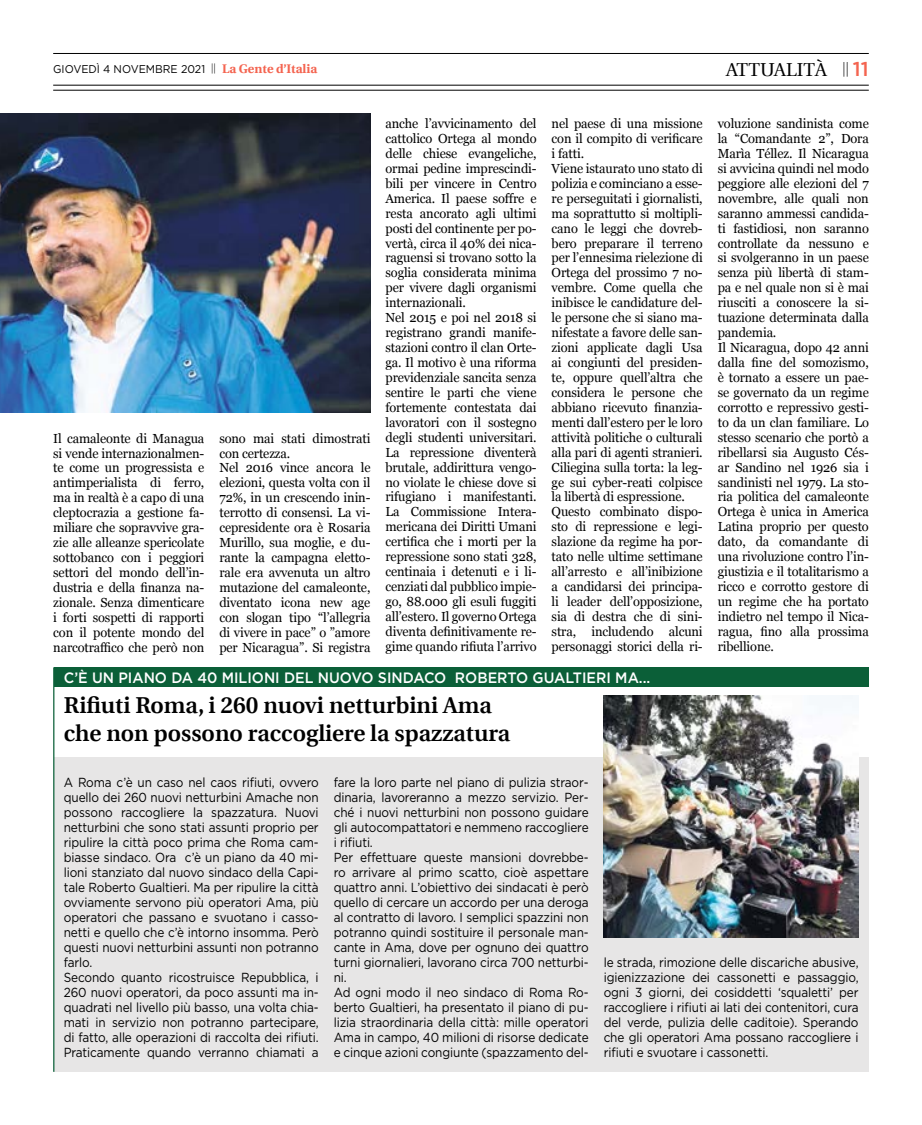
<style>
.page{position:relative;width:922px;height:1125px;background:#fff}
.page>*{position:absolute;margin:0;border:0;box-sizing:border-box;transform-origin:0 0}
.t1{font:600 23px/28px "Utopia";color:#000}
.t2{font:18.75px "Utopia";color:#000}
.t3{font:500 15px "Gotham";color:#fff;scale:.95 1}
.t4{font:300 14.62px "Myriad Pro";color:#000}
.t5{font:13.12px/14.9px "Georgia";letter-spacing:-.01em;color:#000}
.t6{font:13.12px/15px "Gotham";letter-spacing:-.01em;color:#000;scale:.9 1}
.t7{font:700 12.5px "Utopia";color:#f46450}
.t8{font:11.25px "Gotham";color:#000;scale:.95 1}
.s1{font-family:"Gotham";font-weight:500;font-size:20px;color:#f46450}
.s2{font-family:"Myriad Pro";font-weight:300;font-size:10.12px;color:#000}
</style>
<div class="page">
<hr style="left:53px;top:53px;width:815px;height:1px;background:#000">
<hr style="left:53px;top:90px;width:815px;height:1px;background:#000">
<hr style="left:53px;top:85px;width:815px;height:1px;background:#000">
<img style="left:0;top:114px;width:370px;height:299px">
<div style="left:54px;top:757px;width:814px;height:315px;background:#e7e6e6"></div>
<div style="left:54px;top:667px;width:814px;height:20px;background:#0b5f38"></div>
<hr style="left:53px;top:667px;width:1px;height:405px;background:#0b5f38">
<img style="left:603px;top:696px;width:255px;height:241px">
<h2 class="t2" style="left:725px;top:60px;width:102px">ATTUALITÀ</h2>
<p class="t8" style="left:53px;top:62px;width:161px">GIOVEDÌ 4 NOVEMBRE 2021</p>
<p class="t4" style="left:842px;top:59px;width:28px">|| <span class="s1">11</span></p>
<p class="t7" style="left:211px;top:62px;width:107px"><span class="s2">||</span> La Gente d’Italia</p>
<p class="t5" style="left:385px;top:115px;width:153px">anche l’avvicinamento del cattolico Ortega al mondo delle chiese evangeliche, ormai pedine imprescindi&shy;bili per vincere in Centro<br>America. Il paese soffre e resta ancorato agli ultimi posti del continente per po&shy;vertà, circa il 40% dei nica&shy;raguensi si trovano sotto la soglia considerata minima per vivere dagli organismi internazionali.<br>Nel 2015 e poi nel 2018 si registrano grandi manife&shy;stazioni contro il clan Orte&shy;ga. Il motivo è una riforma previdenziale sancita senza sentire le parti che viene fortemente contestata dai lavoratori con il sostegno degli studenti universitari.<br>La repressione diventerà brutale, addirittura vengo&shy;no violate le chiese dove si rifugiano i manifestanti.<br>La Commissione Intera&shy;mericana dei Diritti Umani certifica che i morti per la repressione sono stati 328, centinaia i detenuti e i li&shy;cenziati dal pubblico impie&shy;go, 88.000 gli esuli fuggiti all’estero. Il governo Ortega diventa definitivamente re&shy;gime quando rifiuta l’arrivo</p>
<p class="t5" style="left:551px;top:116px;width:152px">nel paese di una missione con il compito di verificare i fatti.<br>Viene istaurato uno stato di polizia e cominciano a esse&shy;re perseguitati i giornalisti, ma soprattutto si moltipli&shy;cano le leggi che dovreb&shy;bero preparare il terreno per l’ennesima rielezione di<br>Ortega del prossimo 7 no&shy;vembre. Come quella che inibisce le candidature del&shy;le persone che si siano ma&shy;nifestate a favore delle san&shy;zioni applicate dagli Usa ai congiunti del presiden&shy;te, oppure quell’altra che considera le persone che abbiano ricevuto finanzia&shy;menti dall’estero per le loro attività politiche o culturali alla pari di agenti stranieri.<br>Ciliegina sulla torta: la leg&shy;ge sui cyber-reati colpisce la libertà di espressione.<br>Questo combinato dispo&shy;sto di repressione e legi&shy;slazione da regime ha por&shy;tato nelle ultime settimane all’arresto e all’inibizione a candidarsi dei principa&shy;li leader dell’opposizione, sia di destra che di sini&shy;stra, includendo alcuni personaggi storici della ri-</p>
<p class="t5" style="left:717px;top:116px;width:153px">voluzione sandinista come la “Comandante 2”, Dora<br>Marìa Téllez. Il Nicaragua si avvicina quindi nel modo peggiore alle elezioni del 7 novembre, alle quali non saranno ammessi candida&shy;ti fastidiosi, non saranno controllate da nessuno e si svolgeranno in un paese senza più libertà di stam&shy;pa e nel quale non si è mai riusciti a conoscere la si&shy;tuazione determinata dalla pandemia.<br>Il Nicaragua, dopo 42 anni dalla fine del somozismo, è tornato a essere un pae&shy;se governato da un regime corrotto e repressivo gesti&shy;to da un clan familiare. Lo stesso scenario che portò a ribellarsi sia Augusto Cés&shy;ar Sandino nel 1926 sia i sandinisti nel 1979. La sto&shy;ria politica del camaleonte<br>Ortega è unica in America<br>Latina proprio per questo dato, da comandante di una rivoluzione contro l’in&shy;giustizia e il totalitarismo a ricco e corrotto gestore di un regime che ha portato indietro nel tempo il Nica&shy;ragua, fino alla prossima ribellione.</p>
<p class="t3" style="left:64px;top:668px;width:619px">C’È UN PIANO DA 40 MILIONI DEL NUOVO SINDACO ROBERTO GUALTIERI MA...</p>
<h1 class="t1" style="left:64px;top:691px;width:448px">Rifiuti Roma, i 260 nuovi netturbini Ama che non possono raccogliere la spazzatura</h1>
<p class="t6" style="left:64px;top:775px;width:285px">A Roma c’è un caso nel caos rifiuti, ovvero quello dei 260 nuovi netturbini Amache non possono raccogliere la spazzatura. Nuovi netturbini che sono stati assunti proprio per ripulire la città poco prima che Roma cam&shy;biasse sindaco. Ora c’è un piano da 40 mi&shy;lioni stanziato dal nuovo sindaco della Capi&shy;tale Roberto Gualtieri. Ma per ripulire la città ovviamente servono più operatori Ama, più operatori che passano e svuotano i casso&shy;netti e quello che c’è intorno insomma. Però questi nuovi netturbini assunti non potranno farlo.<br>Secondo quanto ricostruisce Repubblica, i 260 nuovi operatori, da poco assunti ma in&shy;quadrati nel livello più basso, una volta chia&shy;mati in servizio non potranno partecipare, di fatto, alle operazioni di raccolta dei rifiuti.<br>Praticamente quando verranno chiamati a</p>
<p class="t6" style="left:333px;top:775px;width:285px">fare la loro parte nel piano di pulizia straor&shy;dinaria, lavoreranno a mezzo servizio. Per&shy;ché i nuovi netturbini non possono guidare gli autocompattatori e nemmeno raccogliere i rifiuti.<br>Per effettuare queste mansioni dovrebbe&shy;ro arrivare al primo scatto, cioè aspettare quattro anni. L’obiettivo dei sindacati è però quello di cercare un accordo per una deroga al contratto di lavoro. I semplici spazzini non potranno quindi sostituire il personale man&shy;cante in Ama, dove per ognuno dei quattro turni giornalieri, lavorano circa 700 netturbi&shy;ni.<br>Ad ogni modo il neo sindaco di Roma Ro&shy;berto Gualtieri, ha presentato il piano di pu&shy;lizia straordinaria della città: mille operatori Ama in campo, 40 milioni di risorse dedicate e cinque azioni congiunte (spazzamento del-</p>
<p class="t5" style="left:53px;top:430px;width:152px;text-align:justify">Il camaleonte di Managua si vende internazionalmen&shy;te come un progressista e antimperialista di ferro, ma in realtà è a capo di una cleptocrazia a gestione fa&shy;miliare che sopravvive gra&shy;zie alle alleanze spericolate sottobanco con i peggiori settori del mondo dell’in&shy;dustria e della finanza na&shy;zionale. Senza dimenticare i forti sospetti di rapporti con il potente mondo del narcotraffico che però non</p>
<p class="t5" style="left:219px;top:430px;width:153px">sono mai stati dimostrati con certezza.<br>Nel 2016 vince ancora le elezioni, questa volta con il<br>72%, in un crescendo inin&shy;terrotto di consensi. La vi&shy;cepresidente ora è Rosaria<br>Murillo, sua moglie, e du&shy;rante la campagna eletto&shy;rale era avvenuta un altro mutazione del camaleonte, diventato icona new age con slogan tipo “l’allegria di vivere in pace” o ”amore per Nicaragua”. Si registra</p>
<p class="t6" style="left:603px;top:954px;width:285px;text-align:justify">le strada, rimozione delle discariche abusive, igienizzazione dei cassonetti e passaggio, ogni 3 giorni, dei cosiddetti ‘squaletti’ per raccogliere i rifiuti ai lati dei contenitori, cura del verde, pulizia delle caditoie). Sperando che gli operatori Ama possano raccogliere i rifiuti e svuotare i cassonetti.</p>
</div>
